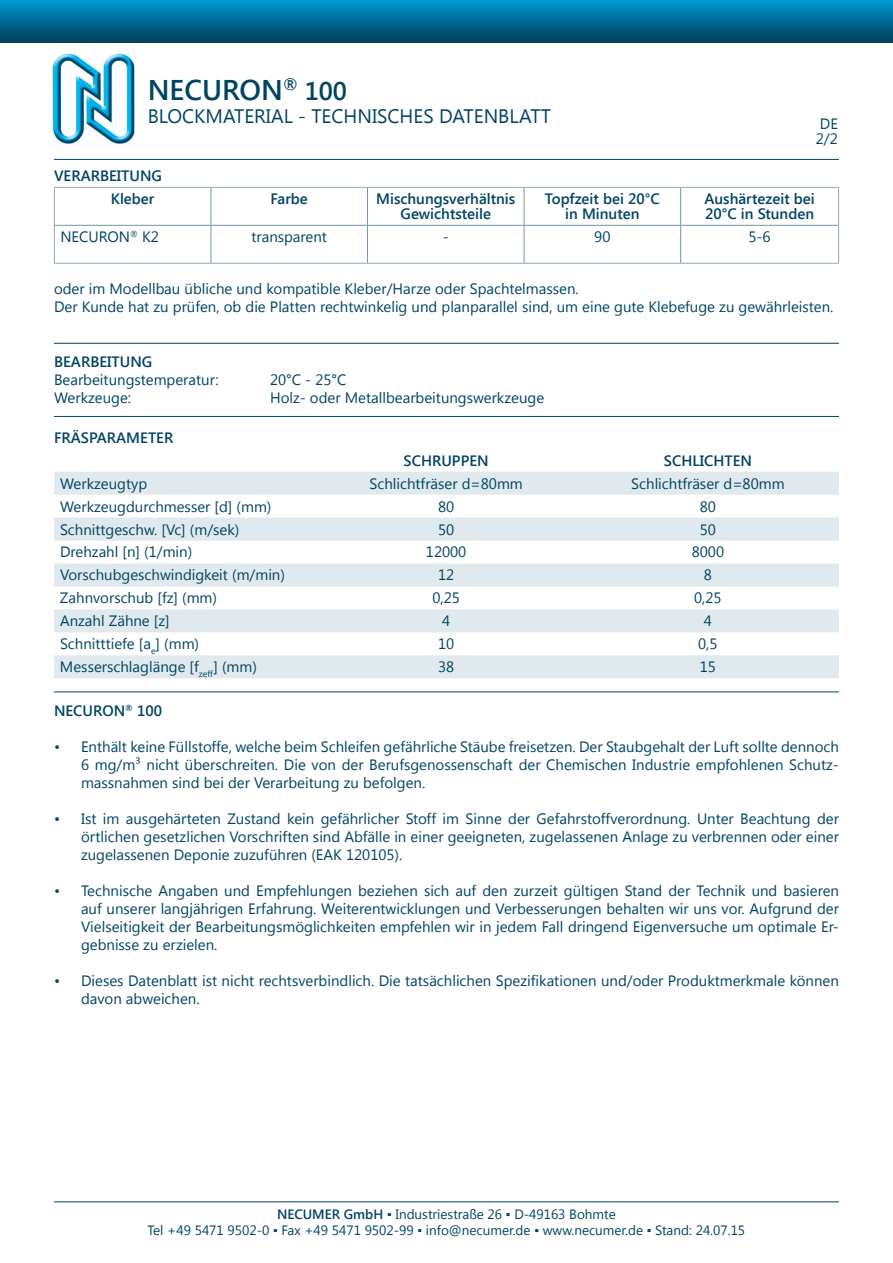
<style>
.page{position:relative;width:893px;height:1263px;background:#fff}
.page>*{position:absolute;margin:0;border:0;box-sizing:border-box;transform-origin:0 0}
.t1{font:600 28.5px "Segoe UI";color:#004462}
.t2{font:19.5px "Segoe UI";color:#004462}
.t3{font:15px/18px "Segoe UI";color:#004462}
.t4{font:600 15px/15px "Segoe UI";color:#004462}
.t5{font:13.5px/16.2px "Segoe UI";color:#004462;text-align:center}
.s1{font-size:25.5px}
.s2{font-weight:600}
.s3{font-weight:700}
</style>
<div class="page">
<img style="left:0;top:0;width:893px;height:43px">
<img style="left:52px;top:53px;width:83px;height:91px">
<hr style="left:54px;top:159px;width:785px;height:1px;background:#004462">
<hr style="left:54px;top:1201px;width:785px;height:1px;background:#004462">
<hr style="left:54px;top:187px;width:157px;height:1px;background:#91acb7">
<hr style="left:54px;top:188px;width:1px;height:37px;background:#91acb7">
<hr style="left:211px;top:187px;width:156px;height:1px;background:#91acb7">
<hr style="left:367px;top:187px;width:157px;height:1px;background:#91acb7">
<hr style="left:524px;top:187px;width:157px;height:1px;background:#91acb7">
<hr style="left:681px;top:187px;width:158px;height:1px;background:#91acb7">
<hr style="left:838px;top:188px;width:1px;height:37px;background:#91acb7">
<hr style="left:54px;top:225px;width:1px;height:38px;background:#91acb7">
<hr style="left:838px;top:225px;width:1px;height:38px;background:#91acb7">
<hr style="left:54px;top:263px;width:157px;height:1px;background:#91acb7">
<hr style="left:211px;top:263px;width:156px;height:1px;background:#91acb7">
<hr style="left:367px;top:263px;width:157px;height:1px;background:#91acb7">
<hr style="left:524px;top:263px;width:157px;height:1px;background:#91acb7">
<hr style="left:681px;top:263px;width:158px;height:1px;background:#91acb7">
<hr style="left:211px;top:188px;width:1px;height:37px;background:#7198a5">
<hr style="left:367px;top:188px;width:1px;height:37px;background:#7198a5">
<hr style="left:524px;top:188px;width:1px;height:37px;background:#7198a5">
<hr style="left:680px;top:188px;width:1px;height:37px;background:#7198a5">
<hr style="left:55px;top:225px;width:156px;height:1px;background:#7198a5">
<hr style="left:211px;top:225px;width:156px;height:1px;background:#7198a5">
<hr style="left:211px;top:226px;width:1px;height:37px;background:#7198a5">
<hr style="left:367px;top:225px;width:157px;height:1px;background:#7198a5">
<hr style="left:367px;top:226px;width:1px;height:37px;background:#7198a5">
<hr style="left:524px;top:225px;width:157px;height:1px;background:#7198a5">
<hr style="left:524px;top:226px;width:1px;height:37px;background:#7198a5">
<hr style="left:681px;top:225px;width:157px;height:1px;background:#7198a5">
<hr style="left:680px;top:226px;width:1px;height:37px;background:#7198a5">
<svg style="left:54px;top:472px;width:785px;height:206px;fill:#dfe9ee"></svg>
<hr style="left:54px;top:343px;width:785px;height:1px;background:#004462">
<hr style="left:54px;top:416px;width:785px;height:1px;background:#004462">
<hr style="left:54px;top:691px;width:785px;height:1px;background:#004462">
<h1 class="t1" style="left:148px;top:70px;width:201px">NECURON<sup>®</sup> <span class="s1">100</span></h1>
<h2 class="t2" style="left:148px;top:103px;width:405px">BLOCKMATERIAL - TECHNISCHES DATENBLATT</h2>
<p class="t3" style="left:816px;top:115px;width:24px;line-height:15px">DE<br>2/2</p>
<p class="t4" style="left:111px;top:163px;width:53px;line-height:23.2px;text-indent:-57px">VERARBEITUNG<br>Kleber</p>
<p class="t4" style="left:270px;top:191px;width:39px">Farbe</p>
<p class="t4" style="left:376px;top:191px;width:141px;text-align:center">Mischungsverhältnis<br>Gewichtsteile</p>
<p class="t4" style="left:545px;top:191px;width:116px;text-align:center">Topfzeit bei 20°C in Minuten</p>
<p class="t4" style="left:704px;top:191px;width:112px">Aushärtezeit bei<br>20°C in Stunden</p>
<p class="t3" style="left:60px;top:227px;width:100px">NECURON<sup>®</sup> K2</p>
<p class="t3" style="left:251px;top:227px;width:77px">transparent</p>
<p class="t3" style="left:443px;top:227px;width:7px">-</p>
<p class="t3" style="left:594px;top:227px;width:18px">90</p>
<p class="t3" style="left:748px;top:227px;width:24px">5-6</p>
<p class="t3" style="left:54px;top:279px;width:781px">oder im Modellbau übliche und kompatible Kleber/Harze oder Spachtelmassen.<br>Der Kunde hat zu prüfen, ob die Platten rechtwinkelig und planparallel sind, um eine gute Klebefuge zu gewährleisten.</p>
<p class="t4" style="left:54px;top:354px;width:100px">BEARBEITUNG</p>
<p class="t3" style="left:54px;top:370px;width:166px">Bearbeitungstemperatur:</p>
<p class="t3" style="left:270px;top:370px;width:78px">20°C - 25°C</p>
<p class="t3" style="left:54px;top:388px;width:79px">Werkzeuge:</p>
<p class="t3" style="left:270px;top:388px;width:276px">Holz- oder Metallbearbeitungswerkzeuge</p>
<p class="t4" style="left:54px;top:429px;width:121px">FRÄSPARAMETER</p>
<p class="t4" style="left:404px;top:452px;width:87px">SCHRUPPEN</p>
<p class="t4" style="left:664px;top:452px;width:90px">SCHLICHTEN</p>
<p class="t3" style="left:60px;top:474px;width:89px">Werkzeugtyp</p>
<p class="t3" style="left:369px;top:474px;width:155px">Schlichtfräser d=80mm</p>
<p class="t3" style="left:631px;top:474px;width:155px">Schlichtfräser d=80mm</p>
<p class="t3" style="left:60px;top:497px;width:213px">Werkzeugdurchmesser [d] (mm)</p>
<p class="t3" style="left:438px;top:497px;width:18px">80</p>
<p class="t3" style="left:700px;top:497px;width:18px">80</p>
<p class="t3" style="left:60px;top:519px;width:181px">Schnittgeschw. [Vc] (m/sek)</p>
<p class="t3" style="left:438px;top:519px;width:18px">50</p>
<p class="t3" style="left:700px;top:519px;width:18px">50</p>
<p class="t3" style="left:60px;top:542px;width:134px">Drehzahl [n] (1/min)</p>
<p class="t3" style="left:426px;top:542px;width:42px">12000</p>
<p class="t3" style="left:692px;top:542px;width:34px">8000</p>
<p class="t3" style="left:60px;top:565px;width:226px">Vorschubgeschwindigkeit (m/min)</p>
<p class="t3" style="left:438px;top:565px;width:18px">12</p>
<p class="t3" style="left:704px;top:565px;width:10px">8</p>
<p class="t3" style="left:60px;top:588px;width:159px">Zahnvorschub [fz] (mm)</p>
<p class="t3" style="left:432px;top:588px;width:29px">0,25</p>
<p class="t3" style="left:694px;top:588px;width:29px">0,25</p>
<p class="t3" style="left:60px;top:611px;width:111px">Anzahl Zähne [z]</p>
<p class="t3" style="left:442px;top:611px;width:10px">4</p>
<p class="t3" style="left:704px;top:611px;width:10px">4</p>
<p class="t3" style="left:60px;top:634px;width:141px">Schnitttiefe [a<sub>e</sub>] (mm)</p>
<p class="t3" style="left:438px;top:634px;width:18px">10</p>
<p class="t3" style="left:698px;top:634px;width:21px">0,5</p>
<p class="t3" style="left:60px;top:657px;width:198px">Messerschlaglänge [f<sub>zeff</sub>] (mm)</p>
<p class="t3" style="left:438px;top:657px;width:18px">38</p>
<p class="t3" style="left:700px;top:657px;width:18px">15</p>
<p class="t4" style="left:54px;top:702px;width:109px">NECURON<sup>®</sup> 100</p>
<p class="t3" style="left:81px;top:737px;width:759px;text-align:justify;text-indent:-27px">• Enthält keine Füllstoffe, welche beim Schleifen gefährliche Stäube freisetzen. Der Staubgehalt der Luft sollte dennoch 6 mg/m³ nicht überschreiten. Die von der Berufsgenossenschaft der Chemischen Industrie empfohlenen Schutz&shy;massnahmen sind bei der Verarbeitung zu befolgen.</p>
<p class="t3" style="left:81px;top:809px;width:759px;text-align:justify;text-indent:-27px">• Ist im ausgehärteten Zustand kein gefährlicher Stoff im Sinne der Gefahrstoffverordnung. Unter Beachtung der örtlichen gesetzlichen Vorschriften sind Abfälle in einer geeigneten, zugelassenen Anlage zu verbrennen oder einer zugelassenen Deponie zuzuführen (EAK 120105).</p>
<p class="t3" style="left:81px;top:881px;width:759px;text-align:justify;text-indent:-27px">• Technische Angaben und Empfehlungen beziehen sich auf den zurzeit gültigen Stand der Technik und basieren auf unserer langjährigen Erfahrung. Weiterentwicklungen und Verbesserungen behalten wir uns vor. Aufgrund der Vielseitigkeit der Bearbeitungsmöglichkeiten empfehlen wir in jedem Fall dringend Eigenversuche um optimale Er&shy;gebnisse zu erzielen.</p>
<p class="t3" style="left:81px;top:971px;width:759px;text-indent:-27px">• Dieses Datenblatt ist nicht rechtsverbindlich. Die tatsächlichen Spezifikationen und/oder Produktmerkmale können davon abweichen.</p>
<p class="t5" style="left:148px;top:1205px;width:599px"><span class="s2">NECUMER GmbH</span> <span class="s3">▪</span> Industriestraße 26 ▪ D-49163 Bohmte<br>Tel +49 5471 9502-0 ▪ Fax +49 5471 9502-99 ▪ info@necumer.de ▪ www.necumer.de <span class="s3">▪</span> Stand: 24.07.15</p>
</div>
